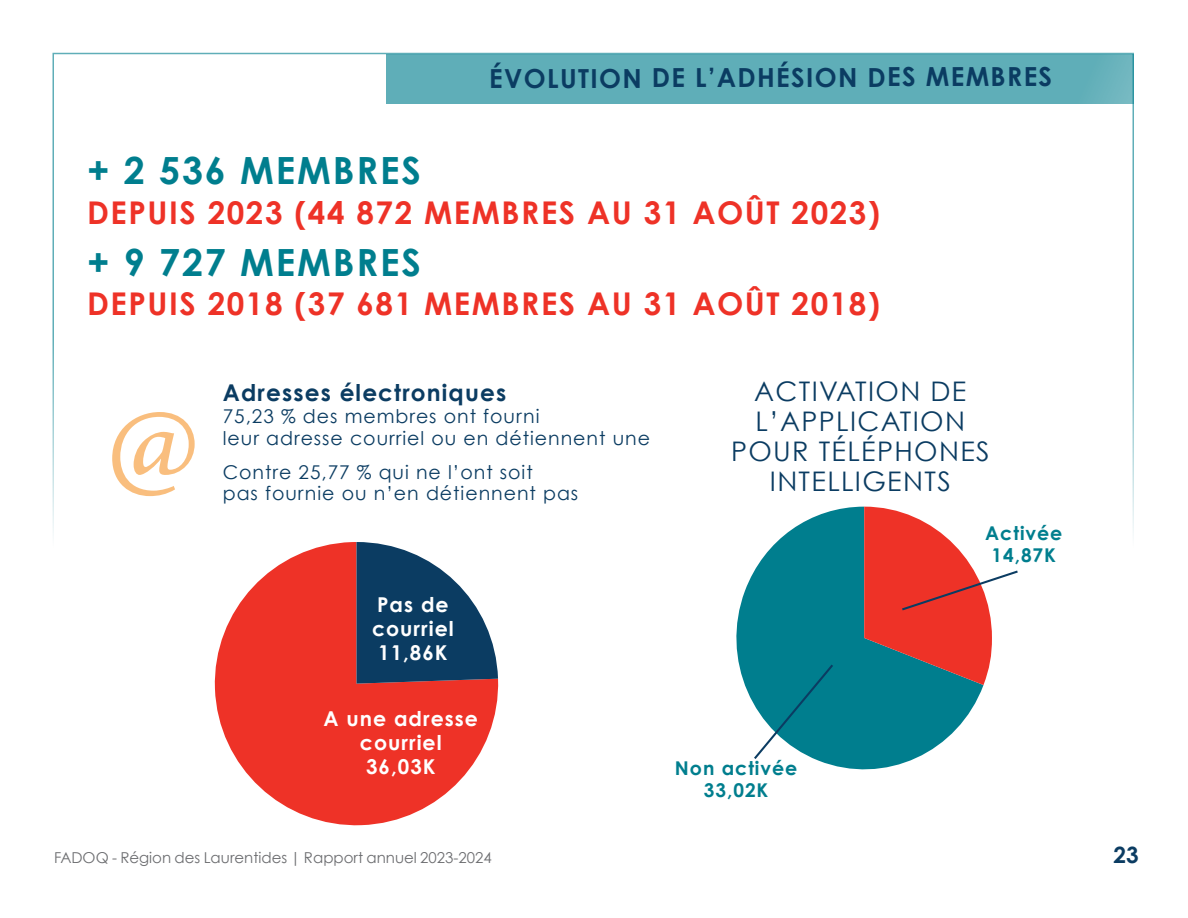
<style>
.page{position:relative;width:1188px;height:918px;background:#fff}
.page>*{position:absolute;margin:0;border:0;box-sizing:border-box;transform-origin:0 0}
.t1{font:124.65px "Minion Pro";color:#f69224}
.t2{font:700 37.5px "Century Gothic";letter-spacing:.05em;color:#007e8e}
.t3{font:700 31.35px "Century Gothic";letter-spacing:.05em;color:#ee3227}
.t4{font:27px/30px "Century Gothic";letter-spacing:.05em;color:#0b3c62;text-align:center}
.t5{font:700 26.25px "Century Gothic";letter-spacing:.045em;color:#0b3c62}
.t6{font:700 23.1px "Century Gothic";letter-spacing:.05em;color:#0b3c62}
.t7{font:700 22.5px "Century Gothic";color:#0b3c62}
.t8{font:700 20.55px/23.9px "Century Gothic";letter-spacing:.05em;color:#fff}
.t9{font:19.05px/21.8px "Century Gothic";letter-spacing:.05em;color:#0b3c62}
.t10{font:700 19.05px/22.2px "Century Gothic";letter-spacing:.05em;color:#007e8e;text-align:center}
.t11{font:15px "Century Gothic";color:#6c6d70}
</style>
<div class="page">
<svg style="left:214px;top:542px;width:285px;height:284px;fill:#ee3227"></svg>
<svg style="left:356px;top:542px;width:142px;height:142px"></svg>
<svg style="left:736px;top:507px;width:247px;height:263px;fill:#007e8e"></svg>
<svg style="left:864px;top:507px;width:154px;height:178px"></svg>
<svg style="left:752px;top:662px;width:83px;height:99px"></svg>
<div style="left:387px;top:54px;width:747px;height:50px;background:#5faeb8"></div>
<h3 class="t5" style="left:489px;top:61px;width:565px">ÉVOLUTION DE L’ADHÉSION DES MEMBRES</h3>
<h2 class="t2" style="left:87px;top:147px;width:335px">+ 2 536 MEMBRES</h2>
<h3 class="t3" style="left:87px;top:192px;width:794px">DEPUIS 2023 (44 872 MEMBRES AU 31 AOÛT 2023)</h3>
<h2 class="t2" style="left:87px;top:239px;width:335px">+ 9 727 MEMBRES</h2>
<h3 class="t3" style="left:87px;top:284px;width:794px">DEPUIS 2018 (37 681 MEMBRES AU 31 AOÛT 2018)</h3>
<h1 class="t1" style="left:106px;top:361px;width:95px">@</h1>
<p class="t6" style="left:223px;top:379px;width:285px">Adresses électroniques</p>
<p class="t9" style="left:223px;top:405px;width:429px">75,23 % des membres ont fourni<br>leur adresse courriel ou en détiennent une</p>
<p class="t9" style="left:223px;top:461px;width:357px">Contre 25,77 % qui ne l’ont soit<br>pas fournie ou n’en détiennent pas</p>
<p class="t8" style="left:372px;top:592px;width:83px">Pas de courriel<br>11,86K</p>
<p class="t8" style="left:324px;top:706px;width:156px;text-align:center">A une adresse courriel<br>36,03K</p>
<h3 class="t4" style="left:731px;top:376px;width:260px">ACTIVATION DE<br>L’APPLICATION<br>POUR TÉLÉPHONES<br>INTELLIGENTS</h3>
<p class="t10" style="left:985px;top:522px;width:79px">Activée<br>14,87K</p>
<p class="t10" style="left:675px;top:757px;width:124px">Non activée<br>33,02K</p>
<p class="t11" style="left:54px;top:848px;width:439px">FADOQ - Région des Laurentides | Rapport annuel 2023-2024</p>
<p class="t7" style="left:1113px;top:840px;width:27px">23</p>
</div>
